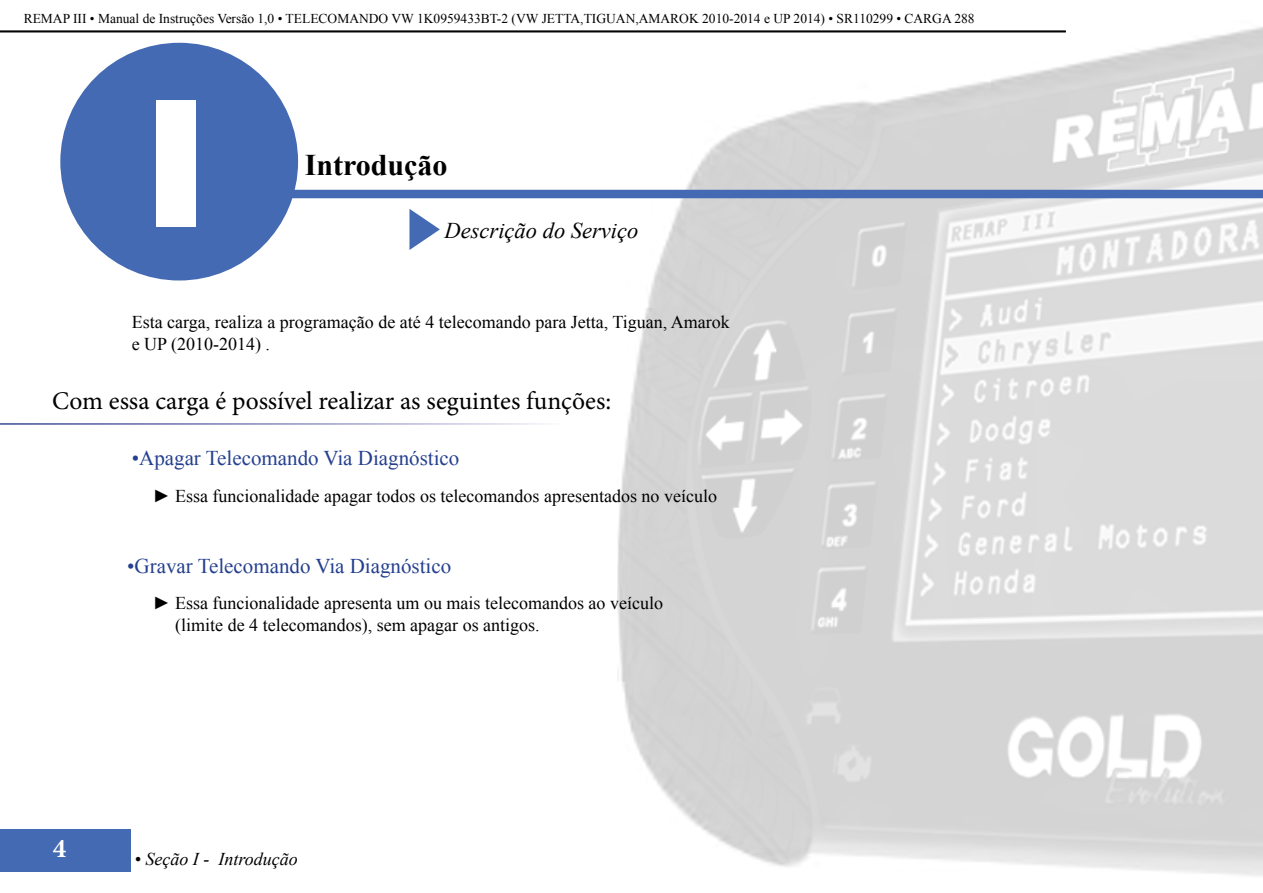
<style>
.page{position:relative;width:1263px;height:893px;background:#fff}
.page>*{position:absolute;margin:0;border:0;box-sizing:border-box;transform-origin:0 0}
.t1{font:900 177px "Arial";color:#fff}
.t2{font:700 30px "Times New Roman";color:#000}
.t3{font:700 27px "Minion Pro";color:#fff}
.t4{font:25.5px "Minion Pro";color:#000}
.t5{font:italic 22.5px "Times New Roman";color:#000}
.t6{font:21px "Times New Roman";color:#25408f}
.t7{font:18px/21.6px "Times New Roman";color:#000}
.t8{font:italic 18px "Times New Roman";color:#000}
.t9{font:13.5px "Times New Roman";color:#000}
</style>
<div class="page">
<hr style="left:0;top:31px;width:1066px;height:1px;background:#000">
<hr style="left:0;top:32px;width:1066px;height:1px;background:#000">
<div style="left:0;top:829px;width:130px;height:42px;background:#436ab3"></div>
<img style="left:618px;top:26px;width:645px;height:850px">
<div style="left:56px;top:39px;width:246px;height:246px;background:#436ab3;border-radius:50%"></div>
<div style="left:52px;top:34px;width:255px;height:255px;border:9px solid #fff;border-radius:50%"></div>
<div style="left:247px;top:190px;width:1016px;height:8px;background:#436ab3"></div>
<svg style="left:409px;top:209px;width:31px;height:41px"></svg>
<p class="t9" style="left:24px;top:9px;width:952px">REMAP III • Manual de Instruções Versão 1,0 • TELECOMANDO VW 1K0959433BT-2 (VW JETTA,TIGUAN,AMAROK 2010-2014 e UP 2014) • SR110299 • CARGA 288</p>
<h1 class="t1" style="left:142px;top:35px;width:70px">I</h1>
<h2 class="t2" style="left:305px;top:144px;width:144px">Introdução</h2>
<p class="t5" style="left:445px;top:215px;width:195px">Descrição do Serviço</p>
<p class="t7" style="left:132px;top:311px;width:599px">Esta carga, realiza a programação de até 4 telecomando para Jetta, Tiguan, Amarok e UP (2010-2014) .</p>
<h3 class="t4" style="left:52px;top:384px;width:561px">Com essa carga é possível realizar as seguintes funções:</h3>
<p class="t6" style="left:132px;top:444px;width:329px">•Apagar Telecomando Via Diagnóstico</p>
<p class="t7" style="left:153px;top:484px;width:566px">► Essa funcionalidade apagar todos os telecomandos apresentados no veículo</p>
<p class="t6" style="left:127px;top:552px;width:326px">•Gravar Telecomando Via Diagnóstico</p>
<p class="t7" style="left:175px;top:592px;width:489px;text-indent:-22px">► Essa funcionalidade apresenta um ou mais telecomandos ao veículo (limite de 4 telecomandos), sem apagar os antigos.</p>
<h3 class="t3" style="left:53px;top:830px;width:15px">4</h3>
<p class="t8" style="left:135px;top:847px;width:165px">• Seção I - Introdução</p>
</div>
